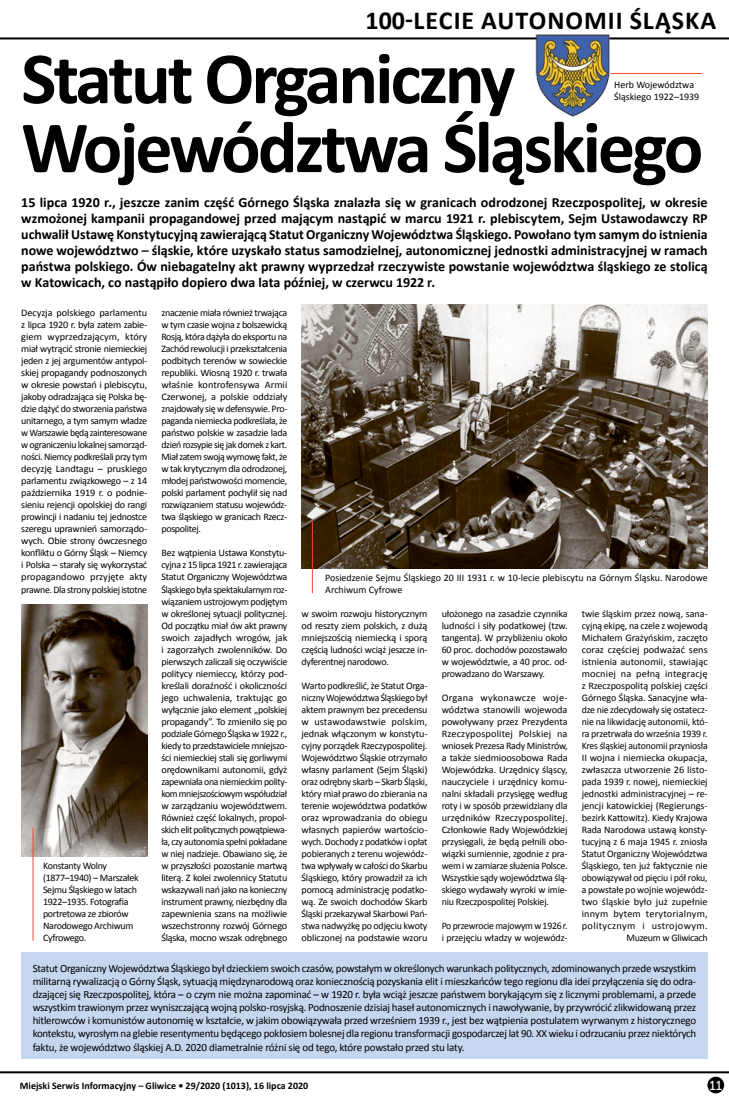
<style>
.page{position:relative;width:729px;height:1098px;background:#fff}
.page>*{position:absolute;margin:0;border:0;box-sizing:border-box;transform-origin:0 0}
.t1{font:700 74px/69px "Calibri";letter-spacing:-.04em;color:#000}
.t2{font:700 26px "Calibri";letter-spacing:.04em;color:#000}
.t3{font:700 14px/16px "Calibri";letter-spacing:-.005em;color:#000;text-align:justify}
.t4{font:13px "Museo Sans 500";color:#fff}
.t5{font:11px/13px "Calibri";letter-spacing:-.02em;color:#000;text-align:justify}
.t6{font:10px/12px "Calibri";letter-spacing:-.015em;color:#000;text-align:justify}
.t7{font:700 10px "Calibri";color:#000}
</style>
<div class="page">
<hr style="left:0;top:37px;width:729px;height:2px;background:#000">
<hr style="left:0;top:1070px;width:729px;height:2px;background:#000">
<div style="left:707px;top:1076px;width:17px;height:16px;background:#000;border-radius:50%"></div>
<img style="left:301px;top:304px;width:406px;height:264px">
<img style="left:21px;top:604px;width:126px;height:252px">
<div style="left:21px;top:952px;width:686px;height:106px;background:#c6d6ef"></div>
<hr style="left:312px;top:521px;width:1px;height:72px;background:#f4472c">
<hr style="left:33px;top:827px;width:1px;height:113px;background:#f4472c">
<hr style="left:610px;top:73px;width:92px;height:1px;background:#f4472c">
<img style="left:535px;top:34px;width:75px;height:82px">
<h2 class="t2" style="left:365px;top:4px;width:232px">100-lecie autonomii</h2>
<h2 class="t2" style="left:629px;top:4px;width:85px">śląs ka</h2>
<h1 class="t1" style="left:21px;top:44px;width:683px">Statut Organiczny<br>Województwa Śląskiego</h1>
<p class="t6" style="left:614px;top:79px;width:87px">Herb Województwa<br>Śląskiego 1922–1939</p>
<p class="t3" style="left:21px;top:194px;width:687px">15 lipca 1920 r., jeszcze zanim część Górnego Śląska znalazła się w granicach odrodzonej Rzeczpospolitej, w okresie wzmożonej kampanii propagandowej przed mającym nastąpić w marcu 1921 r. plebiscytem, Sejm Ustawodawczy RP uchwalił Ustawę Konstytucyjną zawierającą Statut Organiczny Województwa Śląskiego. Powołano tym samym do istnienia nowe województwo – śląskie, które uzyskało status samodzielnej, autonomicznej jednostki administracyjnej w ramach państwa polskiego. Ów niebagatelny akt prawny wyprzedzał rzeczywiste powstanie województwa śląskiego ze stolicą w Katowicach, co nastąpiło dopiero dwa lata później, w czerwcu 1922 r.</p>
<p class="t6" style="left:21px;top:307px;width:127px">Decyzja polskiego parlamentu z lipca 1920 r. była zatem zabie&shy;giem wyprzedzającym, który miał wytrącić stronie niemieckiej jeden z jej argumentów antypol&shy;skiej propagandy podnoszonych w okresie powstań i plebiscytu, jakoby odradzająca się Polska bę&shy;dzie dążyć do stworzenia państwa unitarnego, a tym samym władze w Warszawie będą zainteresowane w ograniczeniu lokalnej samorząd&shy;ności. Niemcy podkreślali przy tym decyzję Landtagu – pruskiego parlamentu związkowego – z 14 października 1919 r. o podnie&shy;sieniu rejencji opolskiej do rangi prowincji i nadaniu tej jednostce szeregu uprawnień samorządo&shy;wych. Obie strony ówczesnego konfliktu o Górny Śląsk – Niemcy i Polska – starały się wykorzystać propagandowo przyjęte akty prawne. Dla strony polskiej istotne</p>
<p class="t6" style="left:161px;top:307px;width:127px">znaczenie miała również trwająca w tym czasie wojna z bolszewicką Rosją, która dążyła do eksportu na Zachód rewolucji i przekształcenia podbitych terenów w sowieckie republiki. Wiosną 1920 r. trwała właśnie kontrofensywa Armii Czerwonej, a polskie oddziały znajdowały się w defensywie. Pro&shy;paganda niemiecka podkreślała, że państwo polskie w zasadzie lada dzień rozsypie się jak domek z kart.<br>Miał zatem swoją wymowę fakt, że w tak krytycznym dla odrodzonej, młodej państwowości momencie, polski parlament pochylił się nad rozwiązaniem statusu wojewódz&shy;twa śląskiego w granicach Rzecz&shy;pospolitej.</p>
<p class="t6" style="left:161px;top:547px;width:127px">Bez wątpienia Ustawa Konstytu&shy;cyjna z 15 lipca 1921 r. zawierająca Statut Organiczny Województwa Śląskiego była spektakularnym roz&shy;wiązaniem ustrojowym podjętym w określonej sytuacji politycznej.<br>Od początku miał ów akt prawny swoich zajadłych wrogów, jak i zagorzałych zwolenników. Do pierwszych zaliczali się oczywiście politycy niemieccy, którzy pod&shy;kreślali doraźność i okoliczności jego uchwalenia, traktując go wyłącznie jako element „polskiej propagandy”. To zmieniło się po podziale Górnego Śląska w 1922 r., kiedy to przedstawiciele mniejszo&shy;ści niemieckiej stali się gorliwymi orędownikami autonomii, gdyż zapewniała ona niemieckim polity&shy;kom mniejszościowym współudział w zarządzaniu województwem.<br>Również część lokalnych, propol&shy;skich elit politycznych powątpiewa&shy;ła, czy autonomia spełni pokładane w niej nadzieje. Obawiano się, że w przyszłości pozostanie martwą literą. Z kolei zwolennicy Statutu wskazywali nań jako na konieczny instrument prawny, niezbędny dla zapewnienia szans na możliwie wszechstronny rozwój Górnego Śląska, mocno wszak odrębnego</p>
<p class="t6" style="left:325px;top:571px;width:384px">Posiedzenie Sejmu Śląskiego 20 III 1931 r. w 10-lecie plebiscytu na Górnym Śląsku. Narodowe<br>Archiwum Cyfrowe</p>
<p class="t6" style="left:581px;top:607px;width:127px;text-align:right">twie śląskim przez nową, sana&shy;cyjną ekipę, na czele z wojewodą<br>Michałem Grażyńskim, zaczęto coraz częściej podważać sens istnienia autonomii, stawiając mocniej na pełną integrację z Rzeczpospolitą polskiej części<br>Górnego Śląska. Sanacyjne wła&shy;dze nie zdecydowały się ostatecz&shy;nie na likwidację autonomii, któ&shy;ra przetrwała do września 1939 r.<br>Kres śląskiej autonomii przyniosła<br>II wojna i niemiecka okupacja, zwłaszcza utworzenie 26 listo&shy;pada 1939 r. nowej, niemieckiej jednostki administracyjnej – re&shy;jencji katowickiej (Regierungs&shy;bezirk Kattowitz). Kiedy Krajowa<br>Rada Narodowa ustawą konsty&shy;tucyjną z 6 maja 1945 r. zniosła<br>Statut Organiczny Województwa<br>Śląskiego, ten już faktycznie nie obowiązywał od pięciu i pół roku, a powstałe po wojnie wojewódz&shy;two śląskie było już zupełnie innym bytem terytorialnym, politycznym i ustrojowym.<br>Muzeum w Gliwicach</p>
<p class="t5" style="left:33px;top:961px;width:665px">Statut Organiczny Województwa Śląskiego był dzieckiem swoich czasów, powstałym w określonych warunkach politycznych, zdominowanych przede wszystkim militarną rywalizacją o Górny Śląsk, sytuacją międzynarodową oraz koniecznością pozyskania elit i mieszkańców tego regionu dla idei przyłączenia się do odra&shy;dzającej się Rzeczpospolitej, która – o czym nie można zapominać – w 1920 r. była wciąż jeszcze państwem borykającym się z licznymi problemami, a przede wszystkim trawionym przez wyniszczającą wojną polsko-rosyjską. Podnoszenie dzisiaj haseł autonomicznych i nawoływanie, by przywrócić zlikwidowaną przez hitlerowców i komunistów autonomię w kształcie, w jakim obowiązywała przed wrześniem 1939 r., jest bez wątpienia postulatem wyrwanym z historycznego kontekstu, wyrosłym na glebie resentymentu będącego pokłosiem bolesnej dla regionu transformacji gospodarczej lat 90. XX wieku i odrzucaniu przez niektórych faktu, że województwo śląskiej A.D. 2020 diametralnie różni się od tego, które powstało przed stu laty.</p>
<p class="t6" style="left:301px;top:607px;width:127px">w swoim rozwoju historycznym od reszty ziem polskich, z dużą mniejszością niemiecką i sporą częścią ludności wciąż jeszcze in&shy;dyferentnej narodowo.</p>
<p class="t6" style="left:301px;top:679px;width:127px">Warto podkreślić, że Statut Orga&shy;niczny Województwa Śląskiego był aktem prawnym bez precedensu w ustawodawstwie polskim, jednak włączonym w konstytu&shy;cyjny porządek Rzeczypospolitej.<br>Województwo Śląskie otrzymało własny parlament (Sejm Śląski) oraz odrębny skarb – Skarb Śląski, który miał prawo do zbierania na terenie województwa podatków oraz wprowadzania do obiegu własnych papierów wartościo&shy;wych. Dochody z podatków i opłat pobieranych z terenu wojewódz&shy;twa wpływały w całości do Skarbu Śląskiego, który prowadził za ich pomocą administrację podatko&shy;wą. Ze swoich dochodów Skarb Śląski przekazywał Skarbowi Pań&shy;stwa nadwyżkę po odjęciu kwoty obliczonej na podstawie wzoru</p>
<p class="t6" style="left:441px;top:607px;width:127px">ułożonego na zasadzie czynnika ludności i siły podatkowej (tzw. tangenta). W przybliżeniu około 60 proc. dochodów pozostawało w województwie, a 40 proc. od&shy;prowadzano do Warszawy.</p>
<p class="t6" style="left:441px;top:691px;width:127px">Organa wykonawcze woje&shy;wództwa stanowili wojewoda powoływany przez Prezydenta Rzeczypospolitej Polskiej na wniosek Prezesa Rady Ministrów, a także siedmioosobowa Rada Wojewódzka. Urzędnicy śląscy, nauczyciele i urzędnicy komu&shy;nalni składali przysięgę według roty i w sposób przewidziany dla urzędników Rzeczypospolitej.<br>Członkowie Rady Wojewódzkiej przysięgali, że będą pełnili obo&shy;wiązki sumiennie, zgodnie z pra&shy;wem i w zamiarze służenia Polsce.<br>Wszystkie sądy województwa ślą&shy;skiego wydawały wyroki w imie&shy;niu Rzeczpospolitej Polskiej.</p>
<p class="t6" style="left:441px;top:919px;width:127px">Po przewrocie majowym w 1926 r. i przejęciu władzy w wojewódz-</p>
<p class="t6" style="left:43px;top:859px;width:97px;text-align:left">Konstanty Wolny (1877–1940) – Marszałek<br>Sejmu Śląskiego w latach<br>1922–1935. Fotografia portretowa ze zbiorów<br>Narodowego Archiwum<br>Cyfrowego.</p>
<p class="t7" style="left:20px;top:1079px;width:290px">Miejski Serwis Informacyjny – Gliwice • 29/2020 (1013), 16 lipca 2020</p>
<h3 class="t4" style="left:709px;top:1077px;width:14px">11</h3>
</div>
